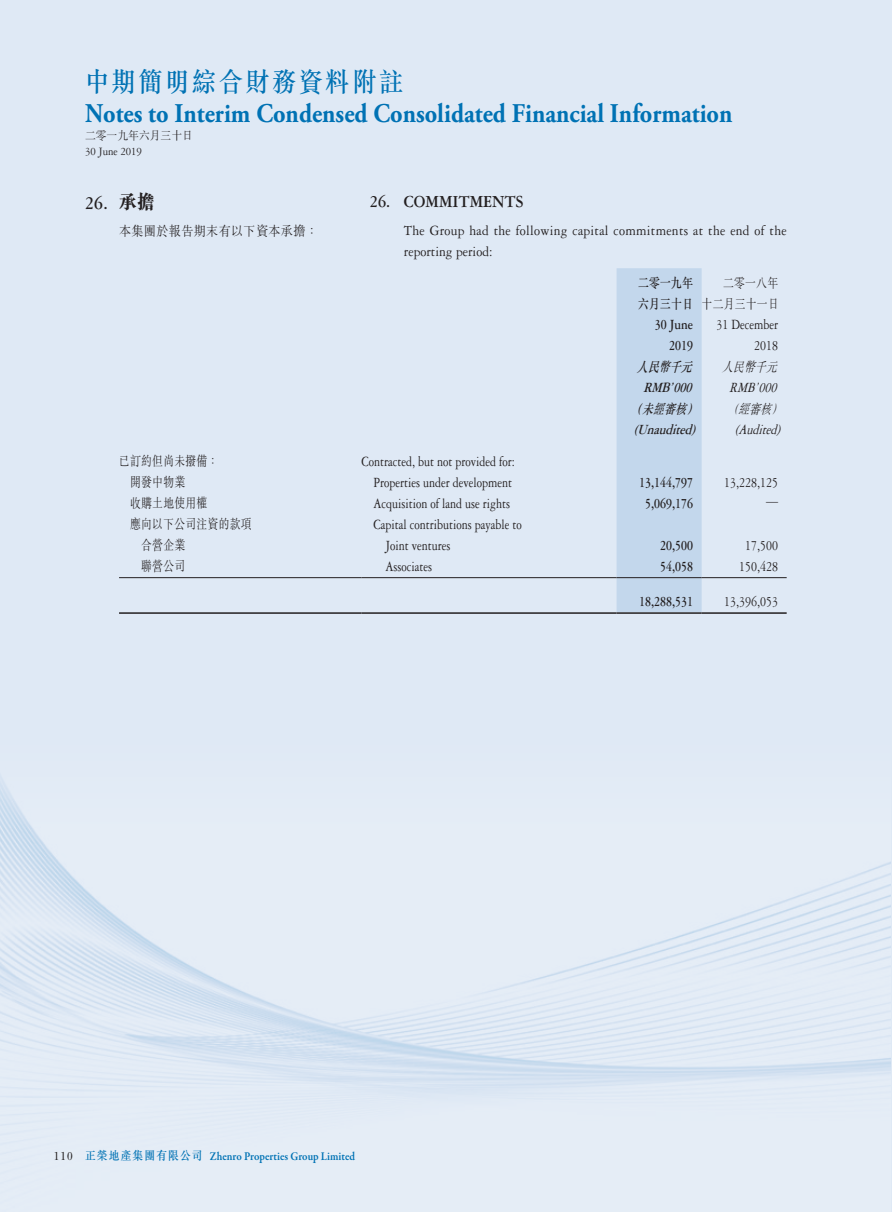
<style>
.page{position:relative;width:893px;height:1212px;background:#fff}
.page>*{position:absolute;margin:0;border:0;box-sizing:border-box;transform-origin:0 0}
.t1{font:700 27px "Adobe Garamond Pro";color:#0072b4;scale:.9 1}
.t2{font:500 27px "M Sung HK";letter-spacing:.1em;color:#0072b4;scale:.9 1}
.t3{font:700 19.5px "Garamond 3 LT Std";color:#231f20;scale:.9 1}
.t4{font:700 18px "Garamond 3 LT Std";color:#231f20;scale:.9 1}
.t5{font:15px/21px "Garamond 3 LT Std";color:#231f20;text-align:right;scale:.8 1}
.t6{font:15px/21px "Garamond 3 LT Std";letter-spacing:.02em;color:#231f20;scale:.9 1}
.t7{font:700 15px/21px "Garamond 3 LT Std";color:#231f20;text-align:right;scale:.8 1}
.t8{font:italic 700 15px "Garamond 3 LT Std";color:#231f20;scale:.8 1}
.t9{font:italic 15px "Garamond 3 LT Std";color:#231f20;scale:.8 1}
.t10{font:300 15px "M Sung HK";color:#231f20;scale:.8 1}
.t11{font:300 13.5px/21px "M Sung HK";letter-spacing:.025em;color:#231f20;text-align:right;scale:.8 1}
.t12{font:300 13.5px "M Sung HK";letter-spacing:.025em;color:#231f20;scale:.9 1}
.t13{font:italic 500 13.5px "M Sung HK";color:#231f20;scale:.8 1}
.t14{font:500 13.5px/21px "M Sung HK";letter-spacing:.025em;color:#231f20;scale:.8 1}
.t15{font:italic 300 13.5px "M Sung HK";color:#231f20;scale:.8 1}
.t16{font:600 12px "Garamond Premr Pro";color:#0072b4;scale:.9 1}
.t17{font:300 12px "M Sung HK";color:#231f20;scale:.9 1}
.t18{font:12px "Garamond 3 LT Std";color:#231f20;scale:.9 1}
.s1{font-family:"M Sung HK";font-weight:800}
.s2{font-family:"M Sung HK";font-weight:500;color:#231f20}
.s3{font-family:"M Sung HK";font-weight:500}
</style>
<div class="page">
<div style="left:0;top:0;width:892px;height:1212px;background:#dfe9f5"></div>
<img style="left:0;top:783px;width:891px;height:303px">
<div style="left:617px;top:268px;width:85px;height:344px;background:#c3d7ec"></div>
<hr style="left:119px;top:577px;width:242px;height:1px;background:#231f20">
<hr style="left:361px;top:577px;width:256px;height:1px;background:#231f20">
<hr style="left:617px;top:577px;width:85px;height:1px;background:#231f20">
<hr style="left:702px;top:577px;width:85px;height:1px;background:#231f20">
<hr style="left:119px;top:612px;width:242px;height:2px;background:#231f20">
<hr style="left:361px;top:612px;width:256px;height:2px;background:#231f20">
<hr style="left:617px;top:612px;width:85px;height:2px;background:#231f20">
<hr style="left:702px;top:612px;width:85px;height:2px;background:#231f20">
<h1 class="t2" style="left:85px;top:63px;width:355px">中期簡明綜合財務資料附註</h1>
<h1 class="t1" style="left:85px;top:98px;width:721px">Notes to Interim Condensed Consolidated Financial Information</h1>
<p class="t17" style="left:85px;top:127px;width:121px">二零一九年六月三十日</p>
<p class="t18" style="left:85px;top:145px;width:65px">30 June 2019</p>
<p class="t4" style="left:370px;top:192px;width:172px">26. COMMITMENTS</p>
<p class="t6" style="left:404px;top:220px;width:427px">The Group had the following capital commitments at the end of the reporting period:</p>
<p class="t14" style="left:638px;top:272px;width:70px">二零一九年六月三十日</p>
<p class="t11" style="left:702px;top:271px;width:98px">二零一八年<br>十二月三十一日</p>
<p class="t7" style="left:655px;top:314px;width:49px">30 June<br>2019</p>
<p class="t5" style="left:716px;top:314px;width:79px">31 December<br>2018</p>
<p class="t13" style="left:637px;top:357px;width:76px">人民幣千元</p>
<p class="t15" style="left:722px;top:357px;width:76px">人民幣千元</p>
<p class="t8" style="left:643px;top:379px;width:67px">RMB’000</p>
<p class="t9" style="left:729px;top:380px;width:66px">RMB’000</p>
<p class="t13" style="left:631px;top:399px;width:90px">（未經審核）</p>
<p class="t15" style="left:727px;top:399px;width:76px">（經審核）</p>
<p class="t8" style="left:634px;top:421px;width:83px">(Unaudited)</p>
<p class="t9" style="left:735px;top:422px;width:63px">(Audited)</p>
<p class="t11" style="left:119px;top:450px;width:126px">已訂約但尚未撥備：</p>
<p class="t5" style="left:361px;top:451px;width:193px">Contracted, but not provided for:</p>
<p class="t11" style="left:130px;top:471px;width:70px">開發中物業</p>
<p class="t5" style="left:373px;top:472px;width:175px">Properties under development</p>
<p class="t7" style="left:639px;top:472px;width:69px">13,144,797</p>
<p class="t5" style="left:724px;top:472px;width:69px">13,228,125</p>
<p class="t11" style="left:130px;top:492px;width:98px">收購土地使用權</p>
<p class="t5" style="left:373px;top:493px;width:172px">Acquisition of land use rights</p>
<p class="t7" style="left:645px;top:493px;width:61px">5,069,176</p>
<p class="t10" style="left:766px;top:492px;width:16px">—</p>
<p class="t11" style="left:141px;top:513px;width:140px;text-align:left;text-indent:-11px">應向以下公司注資的款項合營企業</p>
<p class="t5" style="left:385px;top:514px;width:172px;text-align:left;text-indent:-12px">Capital contributions payable to<br>Joint ventures</p>
<h2 class="t3" style="left:85px;top:192px;width:79px">26. <span class="s1">承擔</span></h2>
<p class="t12" style="left:119px;top:222px;width:223px">本集團於報告期末有以下資本承擔：</p>
<p class="t7" style="left:660px;top:535px;width:43px">20,500</p>
<p class="t5" style="left:745px;top:535px;width:43px">17,500</p>
<p class="t11" style="left:141px;top:555px;width:57px">聯營公司</p>
<p class="t5" style="left:385px;top:556px;width:60px">Associates</p>
<p class="t7" style="left:660px;top:556px;width:43px">54,058</p>
<p class="t5" style="left:739px;top:556px;width:50px">150,428</p>
<p class="t7" style="left:639px;top:591px;width:69px">18,288,531</p>
<p class="t5" style="left:724px;top:591px;width:69px">13,396,053</p>
<p class="t16" style="left:54px;top:1149px;width:336px"><span class="s2">110</span> <span class="s3">正榮地產集團有限公司</span> Zhenro Properties Group Limited</p>
</div>
